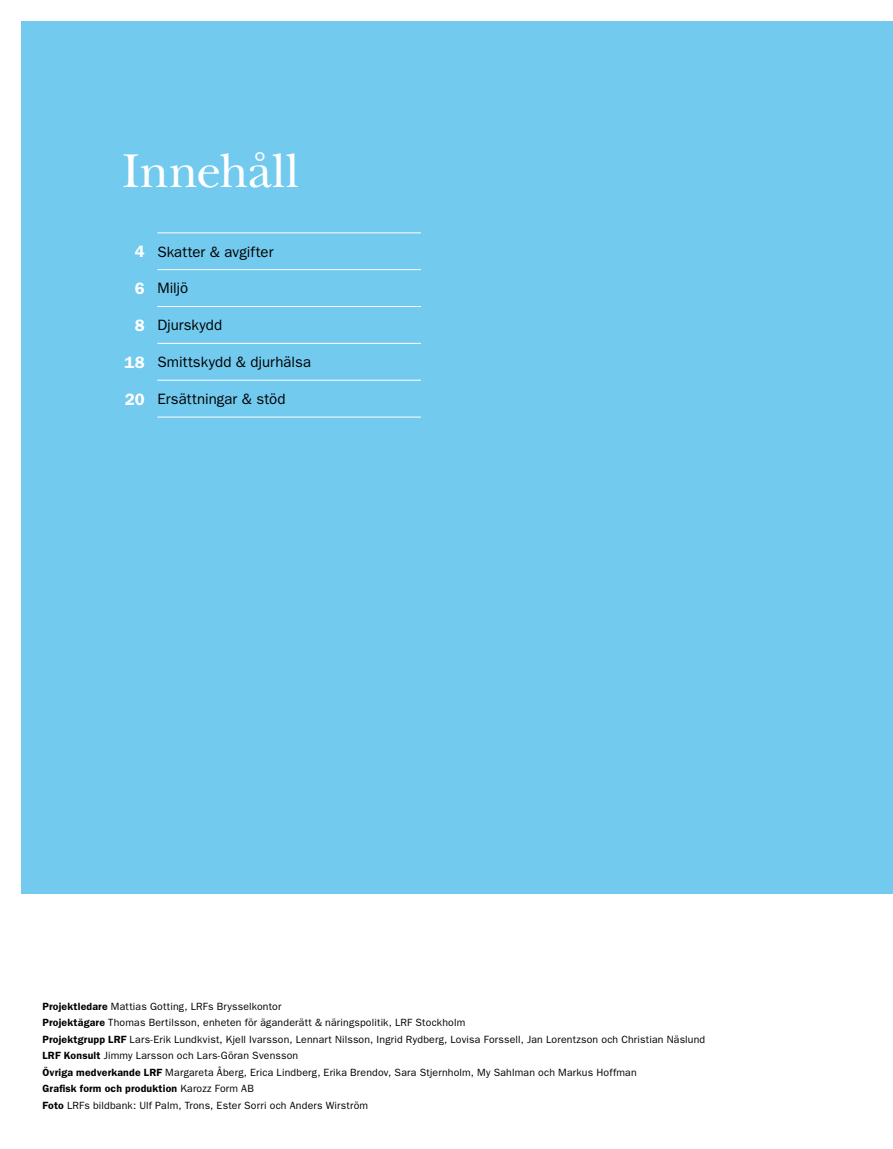
<style>
.page{position:relative;width:893px;height:1149px;background:#fff}
.page>*{position:absolute;margin:0;border:0;box-sizing:border-box;transform-origin:0 0}
.t1{font:49.5px "New Baskerville Std";letter-spacing:-.01em;color:#fff}
.t2{font:15px "ITC Franklin Gothic Std";letter-spacing:.005em;color:#000}
.t3{font:10.5px/16.5px "ITC Franklin Gothic Std";letter-spacing:.015em;color:#000}
.s1{font-weight:600;font-size:16.5px;color:#fff}
.s2{font-weight:600}
</style>
<div class="page">
<div style="left:21px;top:21px;width:872px;height:872px;background:#72caef"></div>
<hr style="left:157px;top:232px;width:264px;height:1px;background:#fff">
<hr style="left:157px;top:269px;width:264px;height:1px;background:#fff">
<hr style="left:157px;top:306px;width:264px;height:1px;background:#fff">
<hr style="left:157px;top:343px;width:264px;height:1px;background:#fff">
<hr style="left:157px;top:380px;width:264px;height:1px;background:#fff">
<hr style="left:157px;top:416px;width:264px;height:1px;background:#fff">
<h1 class="t1" style="left:122px;top:142px;width:179px">Innehåll</h1>
<h2 class="t2" style="left:135px;top:243px;width:140px"><span class="s1">4</span> Skatter &amp; avgifter</h2>
<h2 class="t2" style="left:135px;top:279px;width:55px"><span class="s1">6</span> Miljö</h2>
<h2 class="t2" style="left:135px;top:316px;width:89px"><span class="s1">8</span> Djurskydd</h2>
<h2 class="t2" style="left:124px;top:353px;width:188px"><span class="s1">18</span> Smittskydd &amp; djurhälsa</h2>
<h2 class="t2" style="left:125px;top:390px;width:162px"><span class="s1">20</span> Ersättningar &amp; stöd</h2>
<p class="t3" style="left:43px;top:997px;width:664px"><span class="s2">Projektledare</span> M attias Gotting, LR Fs Brysselkontor<br><span class="s2">Projektägare</span> Thomas Bertilsson, enheten för äganderätt &amp; näringspolitik, LR F Stockholm<br><span class="s2">Projektgrupp LRF</span> Lars-Erik Lundkvist, Kjell Ivarsson, Lennart Nilsson, I ngrid Rydberg, Lovisa Forssell, Jan Lorentzson och Christian Näslund <span class="s2">LRF Konsult</span> Jimmy Larsson och Lars-Göran Svensson<br><span class="s2">Övriga medverkande LRF</span> M argareta Åberg, Erica Lindberg, Erika Brendov, Sara Stjernholm, My Sahlman och M arkus Hoffman<br><span class="s2">Grafisk form och produktion</span> Karozz Form AB<br><span class="s2">Foto</span> LR Fs bildbank: U lf Palm, Trons, Ester Sorri och Anders Wirström</p>
</div>
